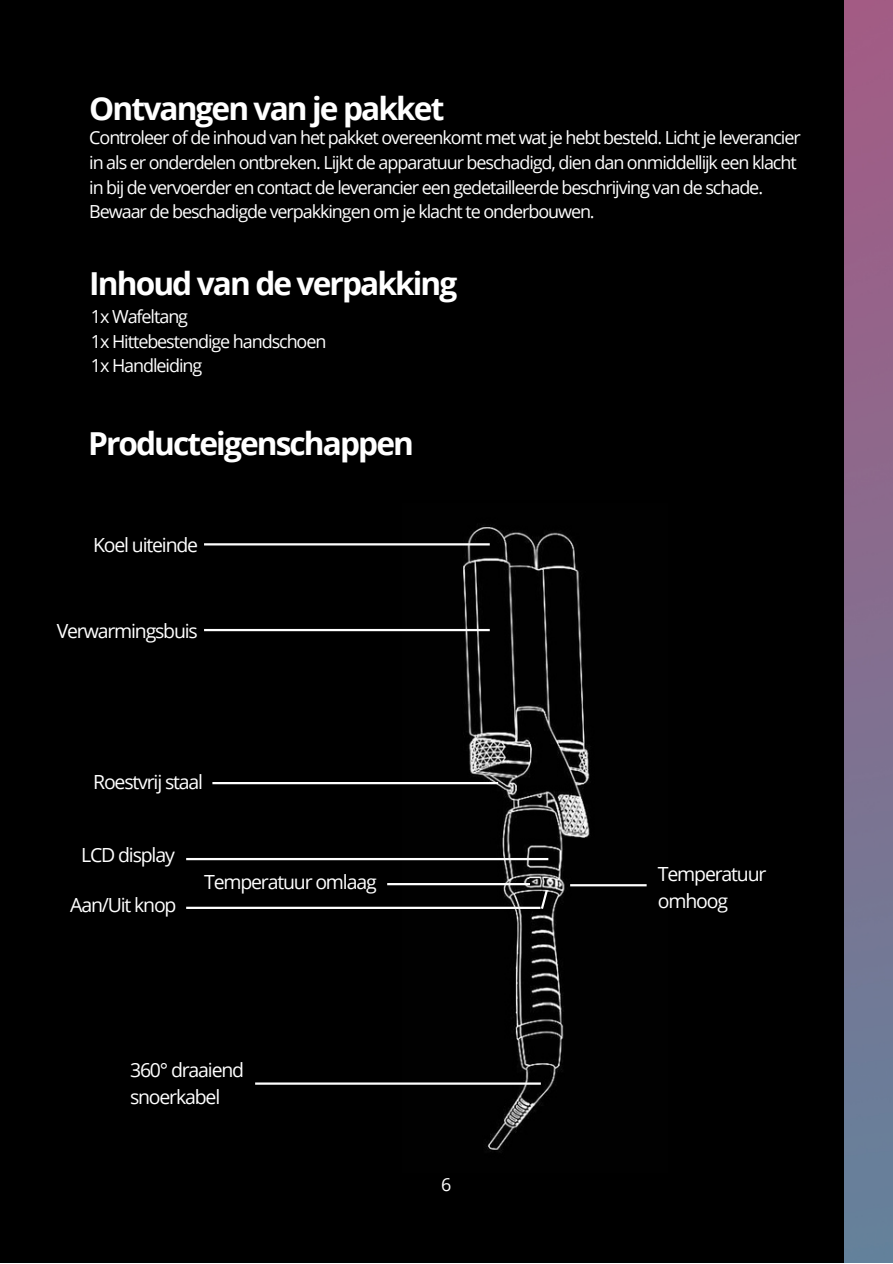
<style>
.page{position:relative;width:893px;height:1264px;background:#fff}
.page>*{position:absolute;margin:0;border:0;box-sizing:border-box;transform-origin:0 0}
.t1{font:700 31.65px "Open Sans";letter-spacing:-.06em;color:#fff}
.t2{font:19.5px/27px "Open Sans";letter-spacing:-.06em;color:#fff}
.t3{font:18px/24.8px "Open Sans";letter-spacing:-.06em;color:#fff}
</style>
<div class="page">
<div style="left:0;top:0;width:892px;height:1262px;background:#000"></div>
<img style="left:844px;top:0;width:48px;height:1262px">
<img style="left:402px;top:525px;width:245px;height:627px">
<hr style="left:387px;top:883px;width:143px;height:2px;background:#fff">
<hr style="left:186px;top:858px;width:362px;height:2px;background:#fff">
<hr style="left:186px;top:906px;width:354px;height:3px;background:#fff">
<svg style="left:539px;top:887px;width:10px;height:24px"></svg>
<hr style="left:204px;top:543px;width:285px;height:2px;background:#fff">
<hr style="left:204px;top:629px;width:285px;height:2px;background:#fff">
<hr style="left:212px;top:782px;width:286px;height:2px;background:#fff">
<hr style="left:255px;top:1082px;width:286px;height:2px;background:#fff">
<hr style="left:570px;top:884px;width:76px;height:2px;background:#fff">
<h1 class="t1" style="left:89px;top:86px;width:357px">Ontvangen van je pakket</h1>
<p class="t3" style="left:89px;top:125px;width:713px">Controleer of de inhoud van het pakket overeenkomt met wat je hebt besteld. Licht je leverancier in als er onderdelen ontbreken. Lijkt de apparatuur beschadigd, dien dan onmiddellijk een klacht in bij de vervoerder en contact de leverancier een gedetailleerde beschrijving van de schade.<br>Bewaar de beschadigde verpakkingen om je klacht te onderbouwen.</p>
<h1 class="t1" style="left:89px;top:261px;width:369px">Inhoud van de verpakking</h1>
<p class="t3" style="left:91px;top:303px;width:237px">1x Wafeltang<br>1x Hittebestendige handschoen<br>1x Handleiding</p>
<h1 class="t1" style="left:88px;top:421px;width:327px">Producteigenschappen</h1>
<p class="t2" style="left:93px;top:531px;width:107px">Koel uiteinde</p>
<p class="t2" style="left:57px;top:616px;width:143px">Verwarmingsbuis</p>
<p class="t2" style="left:93px;top:768px;width:111px">Roestvrij staal</p>
<p class="t2" style="left:81px;top:841px;width:95px">LCD display</p>
<p class="t2" style="left:70px;top:891px;width:108px">Aan/Uit knop</p>
<p class="t2" style="left:204px;top:867px;width:174px">Temperatuur omlaag</p>
<p class="t2" style="left:658px;top:859px;width:110px">Temperatuur omhoog</p>
<p class="t2" style="left:130px;top:1055px;width:116px">360° draaiend snoerkabel</p>
<p class="t3" style="left:441px;top:1171px;width:12px">6</p>
</div>
